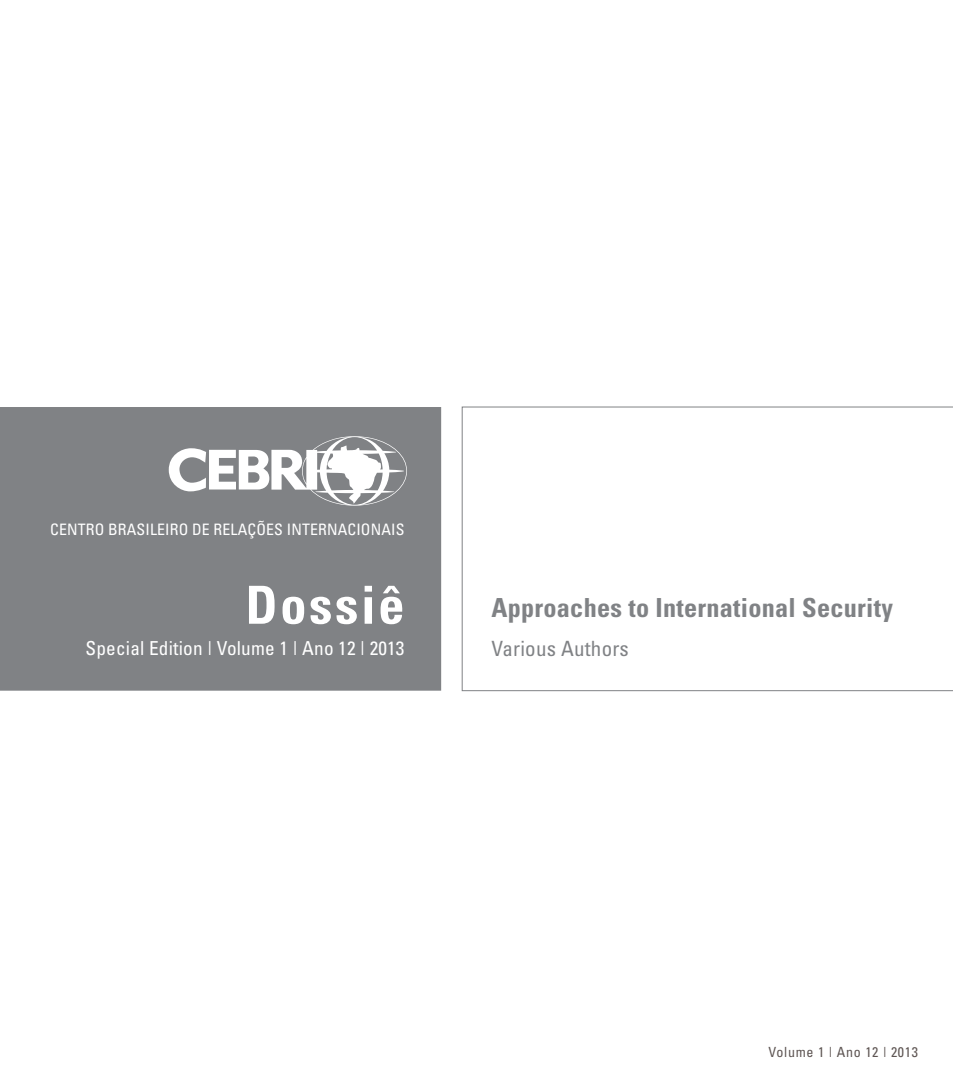
<style>
.page{position:relative;width:953px;height:1092px;background:#fff}
.page>*{position:absolute;margin:0;border:0;box-sizing:border-box;transform-origin:0 0}
.t1{font:700 condensed 52.5px "Univers";letter-spacing:.05em;color:#fff}
.t2{font:700 condensed 26.25px "Univers";letter-spacing:.01em;color:#808285}
.t3{font:condensed 21px "Univers";letter-spacing:.01em;color:#808285}
.t4{font:condensed 19.25px "Univers";letter-spacing:.01em;color:#fff}
.t5{font:condensed 15.75px "Univers";letter-spacing:.01em;color:#fff}
.t6{font:condensed 14px "Univers";letter-spacing:.05em;color:#5e5553}
</style>
<div class="page">
<svg style="left:461px;top:406px;width:491px;height:285px"></svg>
<div style="left:0;top:407px;width:441px;height:283px;background:#808285"></div>
<svg style="left:169px;top:436px;width:238px;height:69px"></svg>
<p class="t5" style="left:50px;top:520px;width:356px">CENTRO BRASILEIRO DE RELAÇÕES INTERNACIONAIS</p>
<h1 class="t1" style="left:245px;top:572px;width:160px">Dossiê</h1>
<p class="t4" style="left:85px;top:636px;width:320px">Special Edition | Volume 1 | Ano 12 | 2013</p>
<h2 class="t2" style="left:491px;top:592px;width:403px">Approaches to International Security</h2>
<h3 class="t3" style="left:491px;top:635px;width:139px">Various Authors</h3>
<p class="t6" style="left:768px;top:1042px;width:151px">Volume 1 | Ano 12 | 2013</p>
</div>
